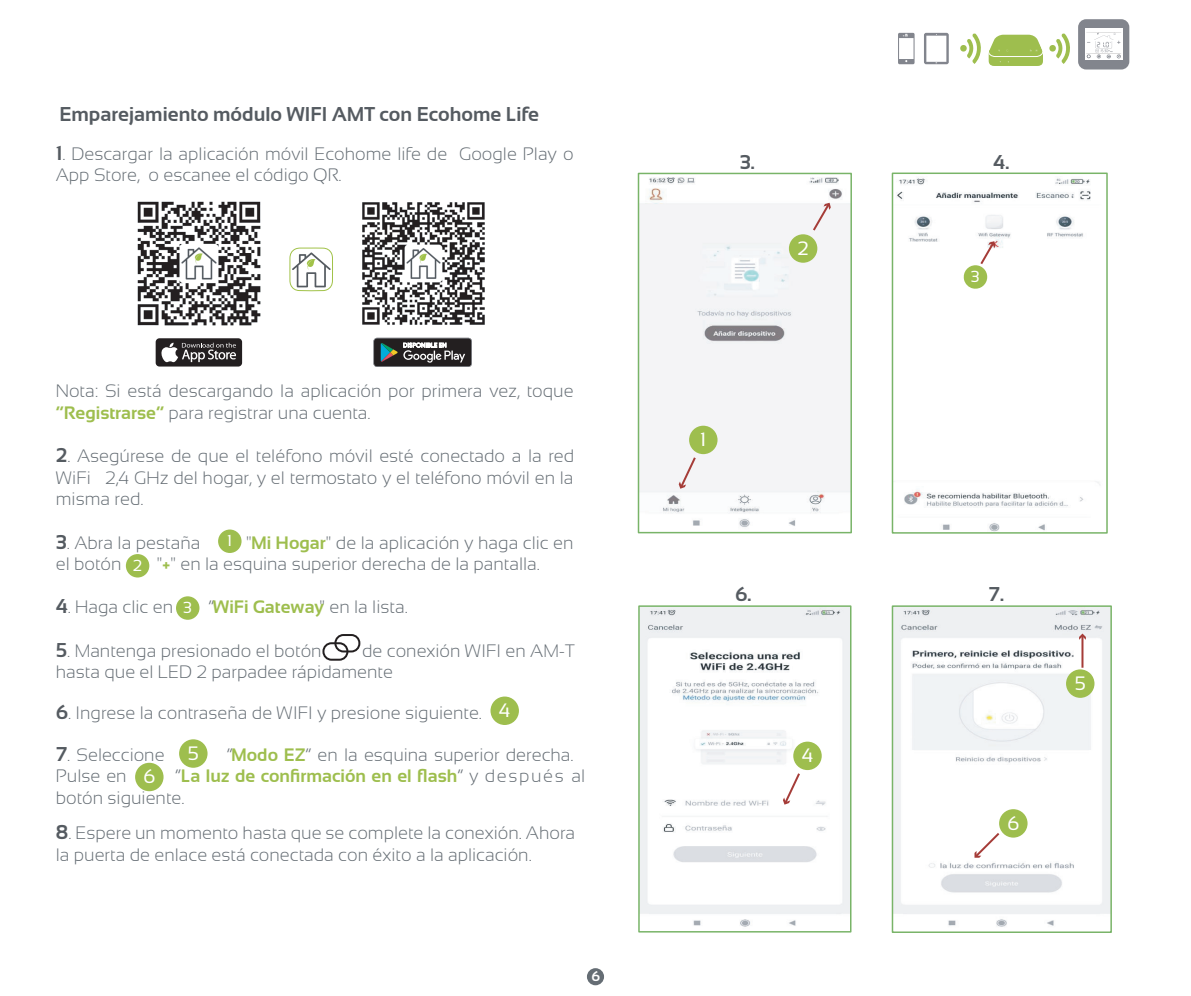
<style>
.page{position:relative;width:1191px;height:996px;background:#fff}
.page>*{position:absolute;margin:0;border:0;box-sizing:border-box;transform-origin:0 0}
.t1{font:700 20px "Sansation";color:#555b61}
.t2{font:19.4px "Sansation";color:#fff}
.t3{font:300 18px/21.6px "Sansation";color:#656d74}
.t4{font:700 18px/21.6px "Sansation";color:#9ebe4e}
.t5{font:16px "Sansation";color:#fff}
.t6{font:700 14px "Sansation";color:#fff}
.s1{font-weight:700;font-size:20px;color:#555b61}
.s2{font-weight:700;color:#9ebe4e}
.s3{font-weight:300;color:#656d74}
</style>
<div class="page">
<div style="left:322px;top:642px;width:26px;height:19px;border:2px solid #231f20;border-radius:8px"></div>
<div style="left:334px;top:634px;width:26px;height:18px;border:2px solid #231f20;border-radius:8px"></div>
<img style="left:362px;top:202px;width:123px;height:123px">
<svg style="left:373px;top:338px;width:99px;height:29px;background:#4c4e4f"></svg>
<img style="left:137px;top:201px;width:124px;height:125px">
<div style="left:156px;top:338px;width:86px;height:28px;background:#231f20;border-radius:4px"></div>
<svg style="left:161px;top:343px;width:75px;height:19px"></svg>
<svg style="left:924px;top:33px;width:24px;height:31px"></svg>
<svg style="left:898px;top:33px;width:16px;height:31px"></svg>
<svg style="left:960px;top:33px;width:110px;height:33px"></svg>
<div style="left:1078px;top:19px;width:51px;height:50px;background:#82858d;border-radius:8px"></div>
<div style="left:1085px;top:29px;width:37px;height:31px;background:#fff"></div>
<svg style="left:1086px;top:32px;width:35px;height:27px"></svg>
<img style="left:641px;top:177px;width:208px;height:350px">
<div style="left:638px;top:173px;width:214px;height:360px;border:2px solid #79b468"></div>
<svg style="left:811px;top:202px;width:20px;height:31px"></svg>
<svg style="left:678px;top:455px;width:19px;height:34px"></svg>
<div style="left:689px;top:426px;width:28px;height:28px;background:#9ebe4e;border-radius:50%"></div>
<div style="left:789px;top:234px;width:28px;height:29px;background:#9ebe4e;border-radius:50%"></div>
<div style="left:218px;top:529px;width:23px;height:24px;background:#9ebe4e;border-radius:50%"></div>
<div style="left:126px;top:554px;width:23px;height:23px;background:#9ebe4e;border-radius:50%"></div>
<img style="left:897px;top:178px;width:203px;height:353px">
<div style="left:891px;top:173px;width:216px;height:361px;border:2px solid #79b468"></div>
<svg style="left:962px;top:240px;width:34px;height:50px"></svg>
<div style="left:176px;top:596px;width:23px;height:24px;background:#9ebe4e;border-radius:50%"></div>
<img style="left:641px;top:608px;width:207px;height:319px">
<div style="left:638px;top:605px;width:213px;height:327px;border:2px solid #79b468"></div>
<img style="left:894px;top:608px;width:215px;height:319px">
<div style="left:891px;top:605px;width:221px;height:328px;border:2px solid #79b468"></div>
<svg style="left:783px;top:771px;width:18px;height:34px"></svg>
<div style="left:793px;top:742px;width:28px;height:28px;background:#9ebe4e;border-radius:50%"></div>
<div style="left:490px;top:696px;width:29px;height:29px;background:#9ebe4e;border-radius:50%"></div>
<div style="left:179px;top:739px;width:28px;height:29px;background:#9ebe4e;border-radius:50%"></div>
<hr style="left:1081px;top:636px;width:2px;height:32px;background:#a53c38">
<svg style="left:1079px;top:633px;width:6px;height:7px"></svg>
<div style="left:1066px;top:669px;width:28px;height:29px;background:#9ebe4e;border-radius:50%"></div>
<div style="left:135px;top:763px;width:28px;height:28px;background:#9ebe4e;border-radius:50%"></div>
<svg style="left:973px;top:831px;width:28px;height:28px"></svg>
<div style="left:999px;top:809px;width:28px;height:28px;background:#9ebe4e;border-radius:50%"></div>
<svg style="left:289px;top:248px;width:44px;height:43px"></svg>
<div style="left:587px;top:968px;width:17px;height:17px;background:#656d74;border-radius:50%"></div>
<p class="t1" style="left:59px;top:103px;width:481px">Emparejamiento módulo WIFI AMT con Ecohome Life</p>
<p class="t3" style="left:56px;top:143px;width:519px"><span class="s1">1</span>. Descargar la aplicación móvil Ecohome life de Google Play o<br>App Store, o escanee el código QR.</p>
<p class="t3" style="left:56px;top:380px;width:519px">Nota: Si está descargando la aplicación por primera vez, toque <span class="s2">“Registrarse”</span> para registrar una cuenta.</p>
<p class="t3" style="left:56px;top:445px;width:520px;text-align:justify"><span class="s1">2</span>. Asegúrese de que el teléfono móvil esté conectado a la red WiFi 2,4 GHz del hogar, y el termostato y el teléfono móvil en la misma red.</p>
<p class="t3" style="left:56px;top:531px;width:146px"><span class="s1">3</span>. Abra la pestaña</p>
<p class="t3" style="left:246px;top:531px;width:329px">"<span class="s2">Mi Hogar</span>" de la aplicación y haga clic en</p>
<p class="t3" style="left:56px;top:553px;width:67px">el botón</p>
<p class="t3" style="left:157px;top:553px;width:385px">"<span class="s2">+</span>" en la esquina superior derecha de la pantalla.</p>
<p class="t3" style="left:56px;top:596px;width:119px"><span class="s1">4</span>. Haga clic en</p>
<p class="t3" style="left:208px;top:596px;width:201px">“<span class="s2">WiFi Gateway</span>" en la lista.</p>
<p class="t3" style="left:56px;top:639px;width:267px"><span class="s1">5</span>. Mantenga presionado el botón</p>
<p class="t5" style="left:227px;top:532px;width:7px">1</p>
<p class="t5" style="left:133px;top:556px;width:10px">2</p>
<p class="t5" style="left:183px;top:599px;width:10px">3</p>
<p class="t3" style="left:56px;top:639px;width:520px;text-indent:306px">de conexión WIFI en AM-T hasta que el LED 2 parpadee rápidamente</p>
<p class="t3" style="left:56px;top:702px;width:428px"><span class="s1">6</span>. Ingrese la contraseña de WIFI y presione siguiente.</p>
<p class="t3" style="left:56px;top:743px;width:110px"><span class="s1">7</span>. Seleccione</p>
<p class="t3" style="left:227px;top:743px;width:348px">”<span class="s2">Modo EZ</span>“ en la esquina superior derecha.</p>
<p class="t3" style="left:56px;top:765px;width:72px">Pulse en</p>
<p class="t2" style="left:499px;top:699px;width:13px">4</p>
<p class="t2" style="left:188px;top:742px;width:13px">5</p>
<p class="t4" style="left:56px;top:765px;width:531px;text-indent:119px"><span class="s3">”</span>La luz de confirmación en el flash<span class="s3">” y después al botón siguiente.</span></p>
<p class="t3" style="left:56px;top:822px;width:521px"><span class="s1">8</span>. Espere un momento hasta que se complete la conexión. Ahora la puerta de enlace está conectada con éxito a la aplicación.</p>
<p class="t2" style="left:143px;top:765px;width:13px">6</p>
<p class="t6" style="left:591px;top:968px;width:10px">6</p>
<p class="t1" style="left:739px;top:151px;width:17px">3.</p>
<p class="t2" style="left:797px;top:237px;width:12px">2</p>
<p class="t1" style="left:993px;top:151px;width:18px">4.</p>
<p class="t5" style="left:971px;top:268px;width:10px">3</p>
<p class="t2" style="left:700px;top:428px;width:8px">1</p>
<p class="t1" style="left:735px;top:583px;width:18px">6.</p>
<p class="t1" style="left:988px;top:583px;width:17px">7.</p>
<p class="t2" style="left:801px;top:744px;width:13px">4</p>
<p class="t2" style="left:1007px;top:812px;width:13px">6</p>
<p class="t2" style="left:1074px;top:672px;width:13px">5</p>
</div>
